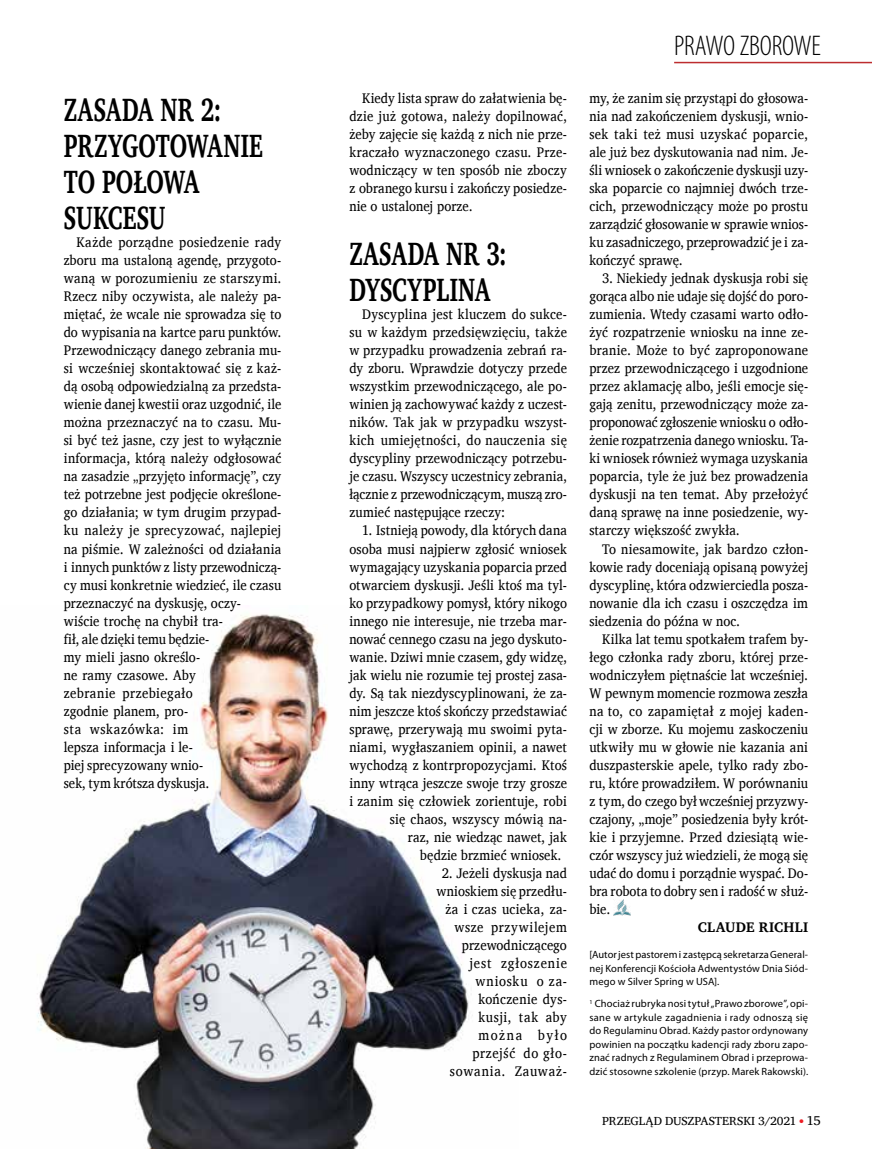
<style>
.page{position:relative;width:872px;height:1149px;background:#fff}
.page>*{position:absolute;margin:0;border:0;box-sizing:border-box;transform-origin:0 0}
._04__Śródtytuł_PD{font:700 33px/36px "Charis SIL";color:#000;scale:.7 1}
._72__pagina_prawa_ZC{font:300 condensed 28.5px "Myriad Pro";letter-spacing:-.01em;color:#000}
._01__tp_PD{font:14.25px/18px "Charis SIL";letter-spacing:.01em;color:#000;text-align:justify;scale:.9 1}
._01__tp_PD-2{font:14.25px/18px "Charis SIL";letter-spacing:.035em;color:#000;text-align:right;scale:.9 1}
._06__Autor_PD{font:700 14.25px "Charis SIL";letter-spacing:.015em;color:#000}
.t1{font:12px "Charis SIL";letter-spacing:-.005em;color:#000}
._21__przypisy_PD{font:10.5px/13.5px "Myriad Pro";letter-spacing:.015em;color:#000;text-align:justify}
.s1{color:#ed1d24}
.s2{font-size:13.05px}
</style>
<div class="page">
<img style="left:37px;top:614px;width:436px;height:534px">
<img style="left:614px;top:899px;width:17px;height:16px">
<hr style="left:674px;top:62px;width:198px;height:1px;background:#bd2d2f">
<p class="_04__Śródtytuł_PD" style="left:64px;top:92px;width:286px">ZASADA NR 2:<br>PRZYGOTOWANIE<br>TO POŁOWA<br>SUKCESU</p>
<p class="_01__tp_PD" style="left:64px;top:233px;width:243px;text-align:left;text-indent:13px">Każde porządne posiedzenie rady zboru ma ustaloną agendę, przygoto&shy;waną w porozumieniu ze starszymi.<br>Rzecz niby oczywista, ale należy pa&shy;miętać, że wcale nie sprowadza się to do wypisania na kartce paru punktów.<br>Przewodniczący danego zebrania mu&shy;si wcześniej skontaktować się z każ&shy;dą osobą odpowiedzialną za przedsta&shy;wienie danej kwestii oraz uzgodnić, ile można przeznaczyć na to czasu. Mu&shy;si być też jasne, czy jest to wyłącznie informacja, którą należy odgłosować na zasadzie „przyjęto informację”, czy też potrzebne jest podjęcie określone&shy;go działania; w tym drugim przypad&shy;ku należy je sprecyzować, najlepiej na piśmie. W zależności od działania i innych punktów z listy przewodniczą&shy;cy musi konkretnie wiedzieć, ile czasu przeznaczyć na dyskusję, oczy-<br>wiście trochę na chybił tra-<br>fił, ale dzięki temu będzie-<br>my mieli jasno określo-<br>ne ramy czasowe. Aby<br>zebranie przebiegało<br>zgodnie planem, pro-<br>sta wskazówka: im<br>lepsza informacja i le-<br>piej sprecyzowany wnio-<br>sek, tym krótsza dyskusja.</p>
<p class="_01__tp_PD" style="left:349px;top:89px;width:243px;text-indent:13px">Kiedy lista spraw do załatwienia bę&shy;dzie już gotowa, należy dopilnować, żeby zajęcie się każdą z nich nie prze&shy;kraczało wyznaczonego czasu. Prze&shy;wodniczący w ten sposób nie zboczy z obranego kursu i zakończy posiedze&shy;nie o ustalonej porze.</p>
<p class="_04__Śródtytuł_PD" style="left:349px;top:236px;width:226px">ZASADA NR 3:<br>DYSCYPLINA</p>
<p class="_01__tp_PD" style="left:349px;top:305px;width:243px;text-indent:13px">Dyscyplina jest kluczem do sukce&shy;su w każdym przedsięwzięciu, także w przypadku prowadzenia zebrań ra&shy;dy zboru. Wprawdzie dotyczy przede wszystkim przewodniczącego, ale po&shy;winien ją zachowywać każdy z uczest&shy;ników. Tak jak w przypadku wszyst&shy;kich umiejętności, do nauczenia się dyscypliny przewodniczący potrzebu&shy;je czasu. Wszyscy uczestnicy zebrania, łącznie z przewodniczącym, muszą zro&shy;zumieć następujące rzeczy:</p>
<p class="_01__tp_PD" style="left:362px;top:521px;width:229px">1. Istnieją powody, dla których dana</p>
<p class="_01__tp_PD" style="left:349px;top:539px;width:243px">osoba musi najpierw zgłosić wniosek</p>
<p class="_01__tp_PD" style="left:349px;top:557px;width:243px">wymagający uzyskania poparcia przed</p>
<p class="_01__tp_PD" style="left:349px;top:575px;width:243px">otwarciem dyskusji. Jeśli ktoś ma tyl-</p>
<p class="_01__tp_PD" style="left:349px;top:593px;width:243px">ko przypadkowy pomysł, który nikogo</p>
<p class="_01__tp_PD" style="left:349px;top:611px;width:243px">innego nie interesuje, nie trzeba mar-</p>
<p class="_01__tp_PD" style="left:349px;top:629px;width:243px">nować cennego czasu na jego dyskuto-</p>
<p class="_01__tp_PD" style="left:349px;top:647px;width:243px">wanie. Dziwi mnie czasem, gdy widzę,</p>
<p class="_01__tp_PD" style="left:349px;top:665px;width:243px">jak wielu nie rozumie tej prostej zasa-</p>
<p class="_01__tp_PD" style="left:349px;top:683px;width:243px">dy. Są tak niezdyscyplinowani, że za-</p>
<p class="_01__tp_PD" style="left:349px;top:701px;width:243px">nim jeszcze ktoś skończy przedstawiać</p>
<p class="_01__tp_PD" style="left:349px;top:719px;width:243px">sprawę, przerywają mu swoimi pyta-</p>
<p class="_01__tp_PD" style="left:349px;top:737px;width:243px">niami, wygłaszaniem opinii, a nawet</p>
<p class="_01__tp_PD" style="left:349px;top:755px;width:243px">wychodzą z kontrpropozycjami. Ktoś</p>
<p class="_01__tp_PD" style="left:349px;top:773px;width:243px">inny wtrąca jeszcze swoje trzy grosze</p>
<p class="_01__tp_PD" style="left:349px;top:791px;width:243px">i zanim się człowiek zorientuje, robi</p>
<p class="_01__tp_PD" style="left:390px;top:809px;width:198px">się chaos, wszyscy mówią na-</p>
<p class="_01__tp_PD" style="left:408px;top:827px;width:178px">raz, nie wiedząc nawet, jak</p>
<p class="_01__tp_PD" style="left:420px;top:845px;width:159px">będzie brzmieć wniosek.</p>
<p class="_01__tp_PD-2" style="left:436px;top:863px;width:147px">2. Jeżeli dyskusja nad wnioskiem się przedłu&shy;ża i czas ucieka, za&shy;wsze przywilejem przewodniczącego jest zgłoszenie wniosku o za&shy;kończenie dys-<br>kusji, tak aby można było przejść do gło&shy;sowania. Zauważ-</p>
<p class="_72__pagina_prawa_ZC" style="left:674px;top:29px;width:148px">PRAWO ZBOROWE</p>
<p class="_01__tp_PD" style="left:589px;top:89px;width:244px">my, że zanim się przystąpi do głosowa&shy;nia nad zakończeniem dyskusji, wnio&shy;sek taki też musi uzyskać poparcie, ale już bez dyskutowania nad nim. Je&shy;śli wniosek o zakończenie dyskusji uzy&shy;ska poparcie co najmniej dwóch trze&shy;cich, przewodniczący może po prostu zarządzić głosowanie w sprawie wnios&shy;ku zasadniczego, przeprowadzić je i za&shy;kończyć sprawę.</p>
<p class="_01__tp_PD" style="left:589px;top:269px;width:244px;text-indent:13px">3. Niekiedy jednak dyskusja robi się gorąca albo nie udaje się dojść do poro&shy;zumienia. Wtedy czasami warto odło&shy;żyć rozpatrzenie wniosku na inne ze&shy;branie. Może to być zaproponowane przez przewodniczącego i uzgodnione przez aklamację albo, jeśli emocje się&shy;gają zenitu, przewodniczący może za&shy;proponować zgłoszenie wniosku o odło&shy;żenie rozpatrzenia danego wniosku. Ta&shy;ki wniosek również wymaga uzyskania poparcia, tyle że już bez prowadzenia dyskusji na ten temat. Aby przełożyć daną sprawę na inne posiedzenie, wy&shy;starczy większość zwykła.</p>
<p class="_01__tp_PD" style="left:589px;top:539px;width:244px;text-indent:13px">To niesamowite, jak bardzo człon&shy;kowie rady doceniają opisaną powyżej dyscyplinę, która odzwierciedla posza&shy;nowanie dla ich czasu i oszczędza im siedzenia do późna w noc.</p>
<p class="_01__tp_PD" style="left:589px;top:629px;width:244px;text-indent:13px">Kilka lat temu spotkałem trafem by&shy;łego członka rady zboru, której prze&shy;wodniczyłem piętnaście lat wcześniej.<br>W pewnym momencie rozmowa zeszła na to, co zapamiętał z mojej kaden&shy;cji w zborze. Ku mojemu zaskoczeniu utkwiły mu w głowie nie kazania ani duszpasterskie apele, tylko rady zbo&shy;ru, które prowadziłem. W porównaniu z tym, do czego był wcześniej przyzwy&shy;czajony, „moje” posiedzenia były krót&shy;kie i przyjemne. Przed dziesiątą wie&shy;czór wszyscy już wiedzieli, że mogą się udać do domu i porządnie wyspać. Do&shy;bra robota to dobry sen i radość w służ&shy;bie.</p>
<p class="_06__Autor_PD" style="left:698px;top:918px;width:112px">CLAUDE RICHLI</p>
<p class="_21__przypisy_PD" style="left:589px;top:947px;width:220px">[Autor jest pastorem i zastępcą sekretarza General&shy;nej Konferencji Kościoła Adwentystów Dnia Siód&shy;mego w Silver Spring w USA].</p>
<p class="_21__przypisy_PD" style="left:589px;top:996px;width:220px"><sup>1</sup> Chociaż rubryka nosi tytuł „Prawo zborowe”, opi&shy;sane w artykule zagadnienia i rady odnoszą się do Regulaminu Obrad. Każdy pastor ordynowany powinien na początku kadencji rady zboru zapo&shy;znać radnych z Regulaminem Obrad i przeprowa&shy;dzić stosowne szkolenie (przyp. Marek Rakowski).</p>
<p class="t1" style="left:602px;top:1113px;width:220px">PRZEGLĄD DUSZPASTERSKI 3/2021 <span class="s1">●</span> <span class="s2">15</span></p>
</div>
